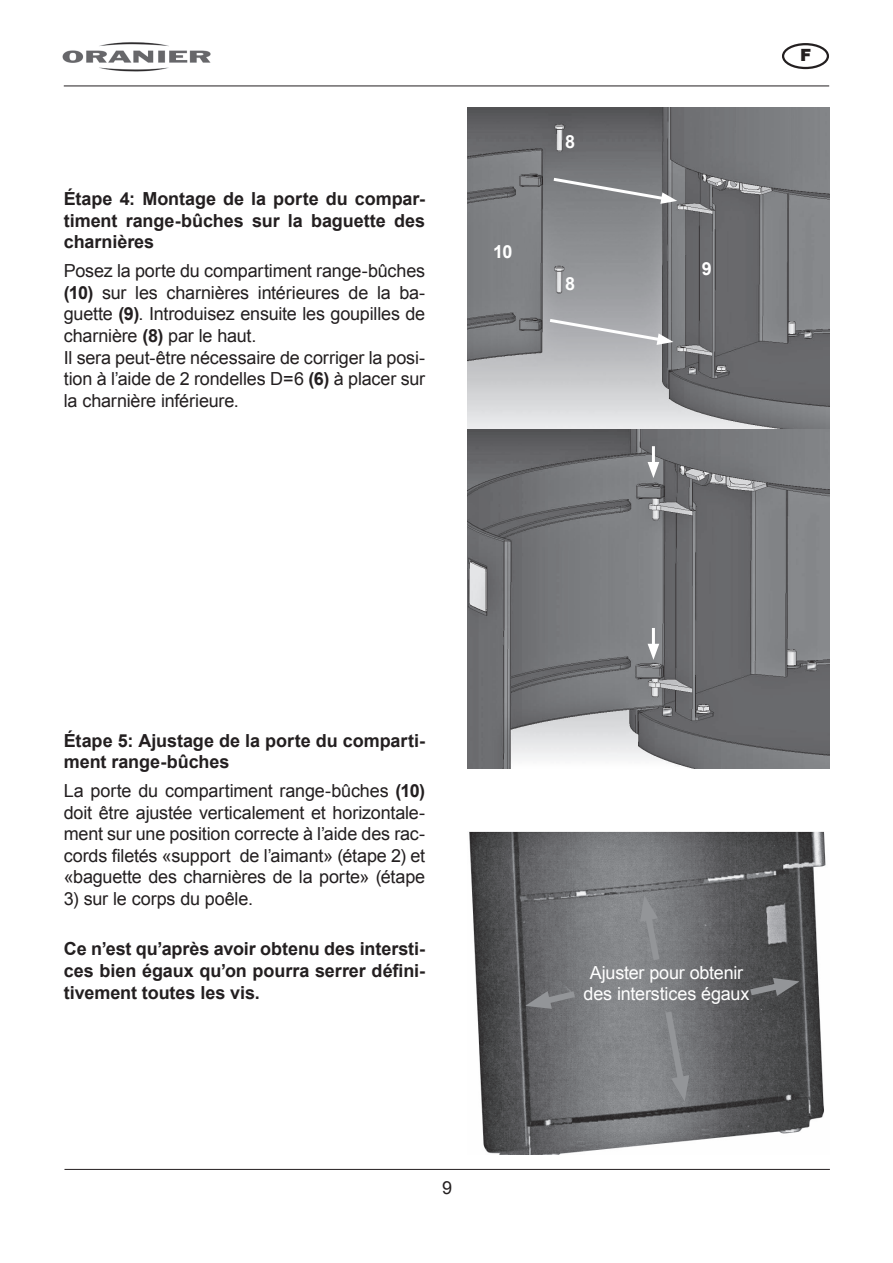
<style>
.page{position:relative;width:893px;height:1263px;background:#fff}
.page>*{position:absolute;margin:0;border:0;box-sizing:border-box;transform-origin:0 0}
.t1{font:18px/21.6px "Arial";letter-spacing:-.01em;color:#231f20}
.t2{font:700 18px/21.6px "Arial";letter-spacing:-.005em;color:#231f20;text-align:justify}
.t3{font:18px/21.6px "Arial";letter-spacing:-.01em;color:#fff;text-align:center}
.t4{font:700 18px "Arial";color:#fff}
.t5{font:900 16.8px "Arial";color:#231f20}
.s1{font-weight:700}
</style>
<div class="page">
<img style="left:62px;top:42px;width:149px;height:30px">
<hr style="left:64px;top:86px;width:765px;height:1px;background:#231f20">
<hr style="left:64px;top:1169px;width:766px;height:1px;background:#231f20">
<div style="left:782px;top:43px;width:47px;height:26px;border:2px solid #231f20;border-radius:50%"></div>
<img style="left:469px;top:831px;width:357px;height:324px">
<svg style="left:661px;top:1005px;width:28px;height:96px;background:#828487"></svg>
<svg style="left:640px;top:895px;width:23px;height:72px;background:#87888b"></svg>
<svg style="left:525px;top:987px;width:56px;height:23px"></svg>
<svg style="left:744px;top:977px;width:56px;height:22px"></svg>
<img style="left:467px;top:107px;width:362px;height:322px">
<img style="left:467px;top:429px;width:362px;height:339px">
<svg style="left:550px;top:176px;width:127px;height:28px;background:#8b8d8f"></svg>
<svg style="left:547px;top:317px;width:126px;height:28px;background:#b1b2b5"></svg>
<hr style="left:652px;top:446px;width:3px;height:22px;background:#fff">
<svg style="left:648px;top:462px;width:11px;height:16px"></svg>
<hr style="left:652px;top:628px;width:3px;height:21px;background:#fff">
<svg style="left:648px;top:644px;width:11px;height:16px"></svg>
<p class="t2" style="left:64px;top:189px;width:363px">Étape 4: Montage de la porte du compar&shy;timent range-bûches sur la baguette des charnières</p>
<p class="t1" style="left:64px;top:260px;width:363px">Posez la porte du compartiment range-bûches <span class="s1">(10)</span> sur les charnières intérieures de la ba&shy;guette <span class="s1">(9)</span>. Introduisez ensuite les goupilles de charnière <span class="s1">(8)</span> par le haut.<br>Il sera peut-être nécessaire de corriger la posi&shy;tion à l’aide de 2 rondelles D=6 <span class="s1">(6)</span> à placer sur la charnière inférieure.</p>
<p class="t4" style="left:493px;top:240px;width:21px">10</p>
<p class="t4" style="left:565px;top:130px;width:12px">8</p>
<p class="t4" style="left:565px;top:271px;width:12px">8</p>
<p class="t4" style="left:702px;top:257px;width:12px">9</p>
<p class="t5" style="left:800px;top:46px;width:13px">F</p>
<p class="t2" style="left:64px;top:730px;width:363px">Étape 5: Ajustage de la porte du comparti&shy;ment range-bûches</p>
<p class="t1" style="left:64px;top:780px;width:363px;text-align:justify">La porte du compartiment range-bûches <span class="s1">(10) </span>doit être ajustée verticalement et horizontale&shy;ment sur une position correcte à l’aide des rac&shy;cords filetés «support de l’aimant» (étape 2) et «baguette des charnières de la porte» (étape</p>
<p class="t1" style="left:64px;top:888px;width:191px">3) sur le corps du poêle.</p>
<p class="t2" style="left:64px;top:939px;width:363px">Ce n’est qu’après avoir obtenu des intersti&shy;ces bien égaux qu’on pourra serrer défini&shy;tivement toutes les vis.</p>
<p class="t1" style="left:442px;top:1177px;width:12px">9</p>
<p class="t3" style="left:584px;top:961px;width:167px">Ajuster pour obtenir des interstices égaux</p>
</div>
